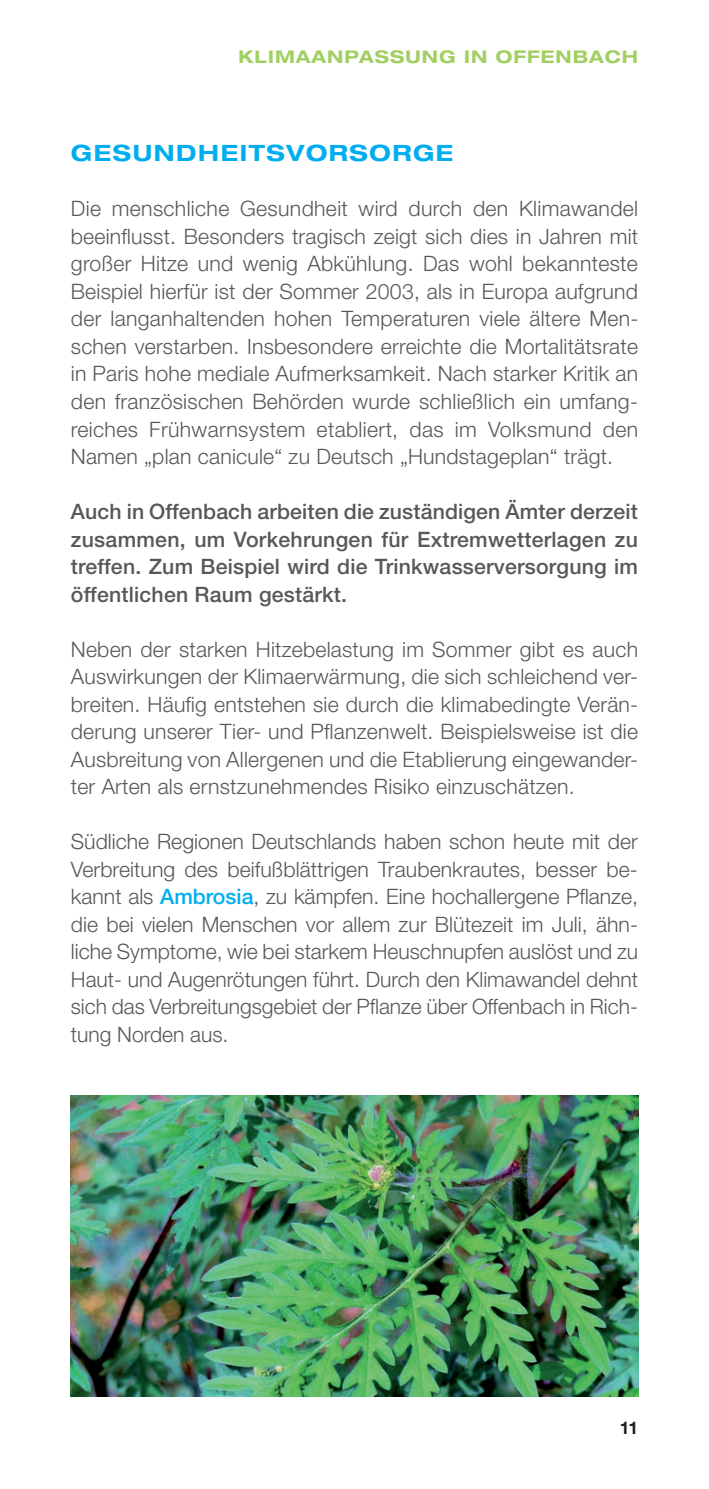
<style>
.page{position:relative;width:709px;height:1489px;background:#fff}
.page>*{position:absolute;margin:0;border:0;box-sizing:border-box;transform-origin:0 0}
.t1{font:700 expanded 22.5px "Helvetica Neue";letter-spacing:.07em;color:#00aeef}
.t2{font:300 21.25px/27.5px "Helvetica Neue CE";letter-spacing:.01em;color:#57585a;text-align:justify}
.t3{font:500 21.25px/27.5px "Helvetica Neue CE";letter-spacing:.01em;color:#57585a;text-align:justify}
.t4{font:700 expanded 17.5px "Helvetica Neue";letter-spacing:.06em;color:#a2cf62}
.t5{font:700 17.5px "Helvetica Neue CE";color:#231f20}
.s1{font-weight:500;color:#00aeef}
</style>
<div class="page">
<img style="left:71px;top:1095px;width:567px;height:301px">
<p class="t4" style="left:238px;top:46px;width:401px">KLIMAANPASSUNG IN OFFENBACH</p>
<p class="t1" style="left:71px;top:139px;width:384px">GESUNDHEITSVORSORGE</p>
<p class="t2" style="left:71px;top:195px;width:569px">Die menschliche Gesundheit wird durch den Klimawandel beeinflusst. Besonders tragisch zeigt sich dies in Jahren mit großer Hitze und wenig Abkühlung. Das wohl bekannteste Beispiel hierfür ist der Sommer 2003, als in Europa aufgrund der langanhaltenden hohen Temperaturen viele ältere Men&shy;schen verstarben. Insbesondere erreichte die Mortalitätsrate in Paris hohe mediale Aufmerksamkeit. Nach starker Kritik an den französischen Behörden wurde schließlich ein umfang&shy;reiches Frühwarnsystem etabliert, das im Volksmund den Namen „plan canicule“ zu Deutsch „Hundstageplan“ trägt.</p>
<p class="t3" style="left:71px;top:498px;width:568px">Auch in Offenbach arbeiten die zuständigen Ämter derzeit zusammen, um Vorkehrungen für Extremwetterlagen zu treffen. Zum Beispiel wird die Trinkwasserversorgung im öffentlichen Raum gestärkt.</p>
<p class="t2" style="left:71px;top:635px;width:568px">Neben der starken Hitzebelastung im Sommer gibt es auch Auswirkungen der Klimaerwärmung, die sich schleichend ver&shy;breiten. Häufig entstehen sie durch die klimabedingte Verän&shy;derung unserer Tier- und Pflanzenwelt. Beispielsweise ist die Ausbreitung von Allergenen und die Etablierung eingewander&shy;ter Arten als ernstzunehmendes Risiko einzuschätzen.</p>
<p class="t2" style="left:71px;top:827px;width:568px">Südliche Regionen Deutschlands haben schon heute mit der Verbreitung des beifußblättrigen Traubenkrautes, besser be&shy;kannt als <span class="s1">Ambrosia</span>, zu kämpfen. Eine hochallergene Pflanze, die bei vielen Menschen vor allem zur Blütezeit im Juli, ähn&shy;liche Symptome, wie bei starkem Heuschnupfen auslöst und zu Haut- und Augenrötungen führt. Durch den Klimawandel dehnt sich das Verbreitungsgebiet der Pflanze über Offenbach in Rich&shy;tung Norden aus.</p>
<p class="t5" style="left:620px;top:1416px;width:20px">11</p>
</div>
